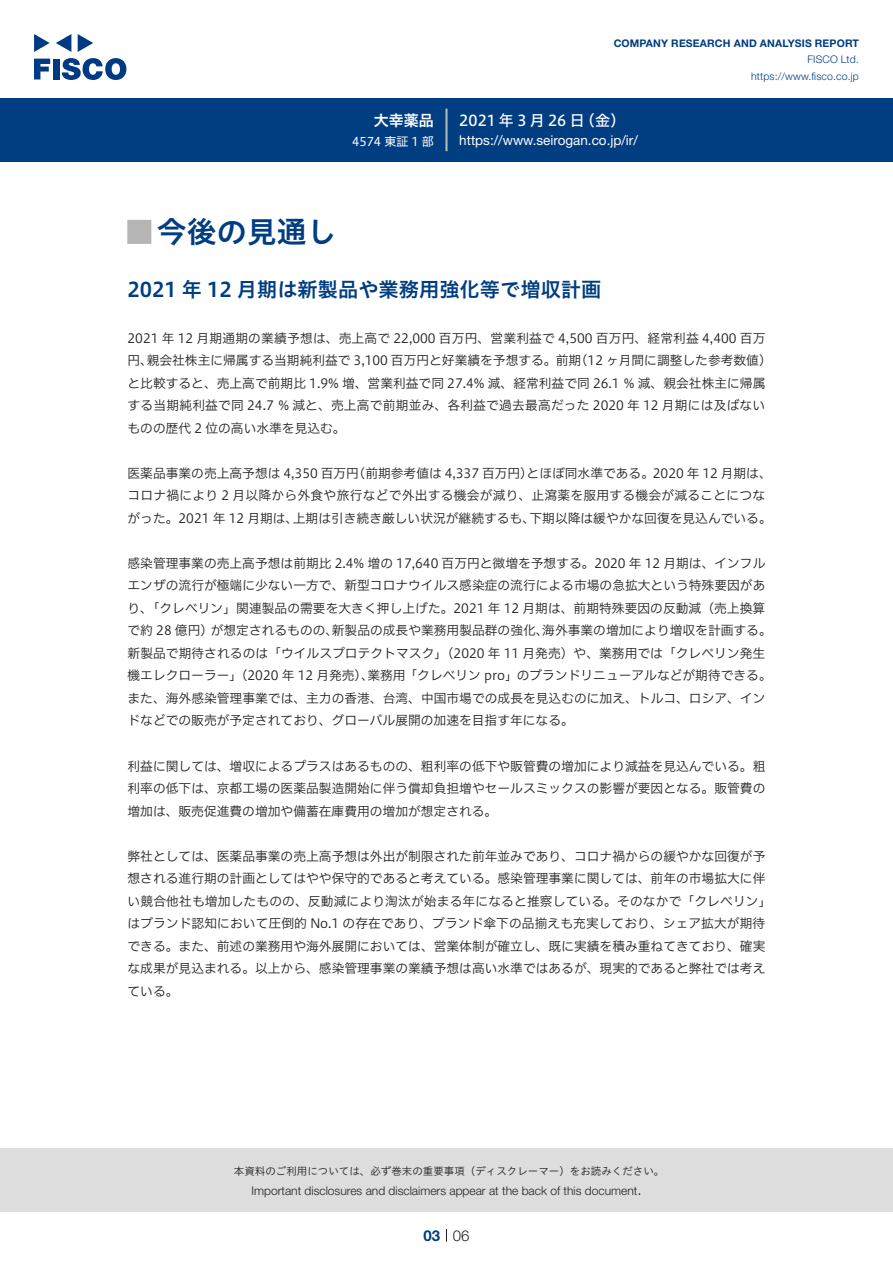
<style>
.page{position:relative;width:893px;height:1263px;background:#fff}
.page>*{position:absolute;margin:0;border:0;box-sizing:border-box;transform-origin:0 0}
.t1{font:30px "Hiragino UD Sans Std N W6";color:#003d81}
.t2{font:700 24px "Koz Go Pro";color:#b5b5b6}
.t3{font:20.25px "Hiragino UD Sans Std W6";color:#003d81}
.t4{font:15px "Hiragino UD Sans F Std N W5";letter-spacing:.01em;color:#fff}
.t5{font:15px "Hiragino UD Sans F Std N W6";color:#fff}
.t6{font:300 15px "Helvetica Neue LT Std";color:#231f20}
.t7{font:700 15px "Helvetica Neue LT Std";color:#003d81}
.t8{font:13.5px "Helvetica Neue LT Std";color:#fff}
.t9{font:12.75px/22.5px "Hiragino UD Sans F Std N W3";color:#231f20}
.t10{font:12.75px "Hiragino UD Sans F Std N W3";letter-spacing:.02em;color:#231f20}
.t11{font:300 12px "Helvetica Neue LT Std";color:#231f20}
.t12{font:12px "Hiragino UD Sans F Std N W4";color:#fff}
.t13{font:10.5px "Hiragino UD Sans Std W3";color:#231f20}
.t14{font:700 10.5px "Helvetica Neue LT Std";letter-spacing:.015em;color:#003d81}
.t15{font:300 10.5px/16.5px "Helvetica Neue LT Std";letter-spacing:.015em;color:#003d81;text-align:right}
</style>
<div class="page">
<div style="left:0;top:1148px;width:893px;height:64px;background:#ddd"></div>
<svg style="left:34px;top:59px;width:16px;height:20px"></svg>
<div style="left:53px;top:59px;width:6px;height:20px;background:#003a83"></div>
<svg style="left:62px;top:58px;width:64px;height:22px"></svg>
<svg style="left:34px;top:34px;width:16px;height:18px"></svg>
<svg style="left:78px;top:34px;width:15px;height:18px"></svg>
<svg style="left:56px;top:34px;width:15px;height:18px"></svg>
<div style="left:0;top:98px;width:893px;height:64px;background:#003d81"></div>
<hr style="left:445px;top:109px;width:3px;height:42px;background:#b5b5b6">
<svg style="left:446px;top:1229px;width:1px;height:13px"></svg>
<p class="t5" style="left:374px;top:109px;width:62px">大幸薬品</p>
<p class="t12" style="left:352px;top:132px;width:83px">4574 東証 1 部</p>
<p class="t14" style="left:614px;top:37px;width:247px">COMPANY RESEARCH AND ANALYSIS REPORT</p>
<p class="t15" style="left:751px;top:51px;width:109px">FISCO Ltd. https://www.fisco.co j p.</p>
<p class="t4" style="left:580px;top:109px;width:47px">（金(</p>
<p class="t4" style="left:459px;top:109px;width:127px">2021年 3月26 日</p>
<p class="t8" style="left:459px;top:132px;width:180px">https://www.seirogan. c o j p. /i r/</p>
<h1 class="t1" style="left:157px;top:209px;width:181px">今後の見通し</h1>
<h2 class="t2" style="left:128px;top:217px;width:25px">█</h2>
<h3 class="t3" style="left:128px;top:274px;width:475px">2021 年 12 月期は新製品や業務用強化等で増収計画</h3>
<p class="t9" style="left:575px;top:326px;width:198px;text-indent:-447px">2021 年 12 月期通期の業績予想は、売上高で 22,000 百万円、営業利益で 4,500 百万円、経常利益 4,400 百万（12 ヶ月間に調整した参考数値(</p>
<p class="t9" style="left:147px;top:349px;width:436px">親会社株主に帰属する当期純利益で 3,100 百万円と好業績を予想する。前期</p>
<p class="t9" style="left:128px;top:349px;width:639px">円、<br>と比較すると、売上高で前期比 1.9% 増、営業利益で同 27.4% 減、経常利益で同 26.1 % 減、親会社株主に帰属する当期純利益で同 24.7 % 減と、売上高で前期並み、各利益で過去最高だった 2020 年 12 月期には及ばないものの歴代 2 位の高い水準を見込む。</p>
<p class="t9" style="left:527px;top:461px;width:247px">とほぼ同水準である。2020 年 12 月期は、</p>
<p class="t9" style="left:353px;top:461px;width:182px">（前期参考値は 4,337 百万円）</p>
<p class="t9" style="left:128px;top:461px;width:233px">医薬品事業の売上高予想は 4,350 百万円</p>
<p class="t10" style="left:128px;top:486px;width:639px">コロナ禍により 2 月以降から外食や旅行などで外出する機会が減り、止瀉薬を服用する機会が減ることにつな</p>
<p class="t9" style="left:529px;top:506px;width:244px">下期以降は緩やかな回復を見込んでいる。</p>
<p class="t9" style="left:128px;top:506px;width:172px">がった。2021 年 12 月期は、</p>
<p class="t9" style="left:128px;top:551px;width:639px">感染管理事業の売上高予想は前期比 2.4% 増の 17,640 百万円と微増を予想する。2020 年 12 月期は、インフル</p>
<p class="t9" style="left:128px;top:574px;width:639px">エンザの流行が極端に少ない一方で、新型コロナウイルス感染症の流行による市場の急拡大という特殊要因があ</p>
<p class="t9" style="left:128px;top:596px;width:639px">り、「クレベリン」関連製品の需要を大きく押し上げた。2021 年 12 月期は、前期特殊要因の反動減（売上換算</p>
<p class="t9" style="left:542px;top:619px;width:231px">海外事業の増加により増収を計画する。</p>
<p class="t9" style="left:293px;top:506px;width:244px">上期は引き続き厳しい状況が継続するも、</p>
<p class="t9" style="left:211px;top:619px;width:129px">が想定されるものの、</p>
<p class="t9" style="left:128px;top:619px;width:87px">で約 28 億円）</p>
<p class="t9" style="left:128px;top:641px;width:639px">新製品で期待されるのは「ウイルスプロテクトマスク」（2020 年 11 月発売）や、業務用では「クレベリン発生</p>
<p class="t9" style="left:367px;top:664px;width:406px">業務用「クレベリン pro」のブランドリニューアルなどが期待できる。</p>
<p class="t9" style="left:332px;top:619px;width:218px">新製品の成長や業務用製品群の強化、</p>
<p class="t9" style="left:128px;top:664px;width:639px">機エレクローラー」（2020 年 12 月発売）、<br>また、海外感染管理事業では、主力の香港、台湾、中国市場での成長を見込むのに加え、トルコ、ロシア、インドなどでの販売が予定されており、グローバル展開の加速を目指す年になる。</p>
<p class="t9" style="left:128px;top:754px;width:639px;text-align:justify">利益に関しては、増収によるプラスはあるものの、粗利率の低下や販管費の増加により減益を見込んでいる。粗利率の低下は、京都工場の医薬品製造開始に伴う償却負担増やセールスミックスの影響が要因となる。販管費の増加は、販売促進費の増加や備蓄在庫費用の増加が想定される。</p>
<p class="t9" style="left:128px;top:844px;width:645px">弊社としては、医薬品事業の売上高予想は外出が制限された前年並みであり、コロナ禍からの緩やかな回復が予想される進行期の計画としてはやや保守的であると考えている。感染管理事業に関しては、前年の市場拡大に伴い競合他社も増加したものの、反動減により淘汰が始まる年になると推察している。そのなかで「クレベリン「はブランド認知において圧倒的 No.1 の存在であり、ブランド傘下の品揃えも充実しており、シェア拡大が期待できる。また、前述の業務用や海外展開においては、営業体制が確立し、既に実績を積み重ねてきており、確実な成果が見込まれる。以上から、感染管理事業の業績予想は高い水準ではあるが、現実的であると弊社では考えている。</p>
<p class="t13" style="left:234px;top:1163px;width:432px">本資料のご利用については、必ず巻末の重要事項（ディスクレーマー）をお読みください。</p>
<p class="t6" style="left:637px;top:1180px;width:6px">.</p>
<p class="t11" style="left:251px;top:1183px;width:387px">Important disclosures and disclaimers appear at the back of this document</p>
<p class="t7" style="left:423px;top:1226px;width:18px">03</p>
<p class="t6" style="left:453px;top:1226px;width:18px">06</p>
</div>
